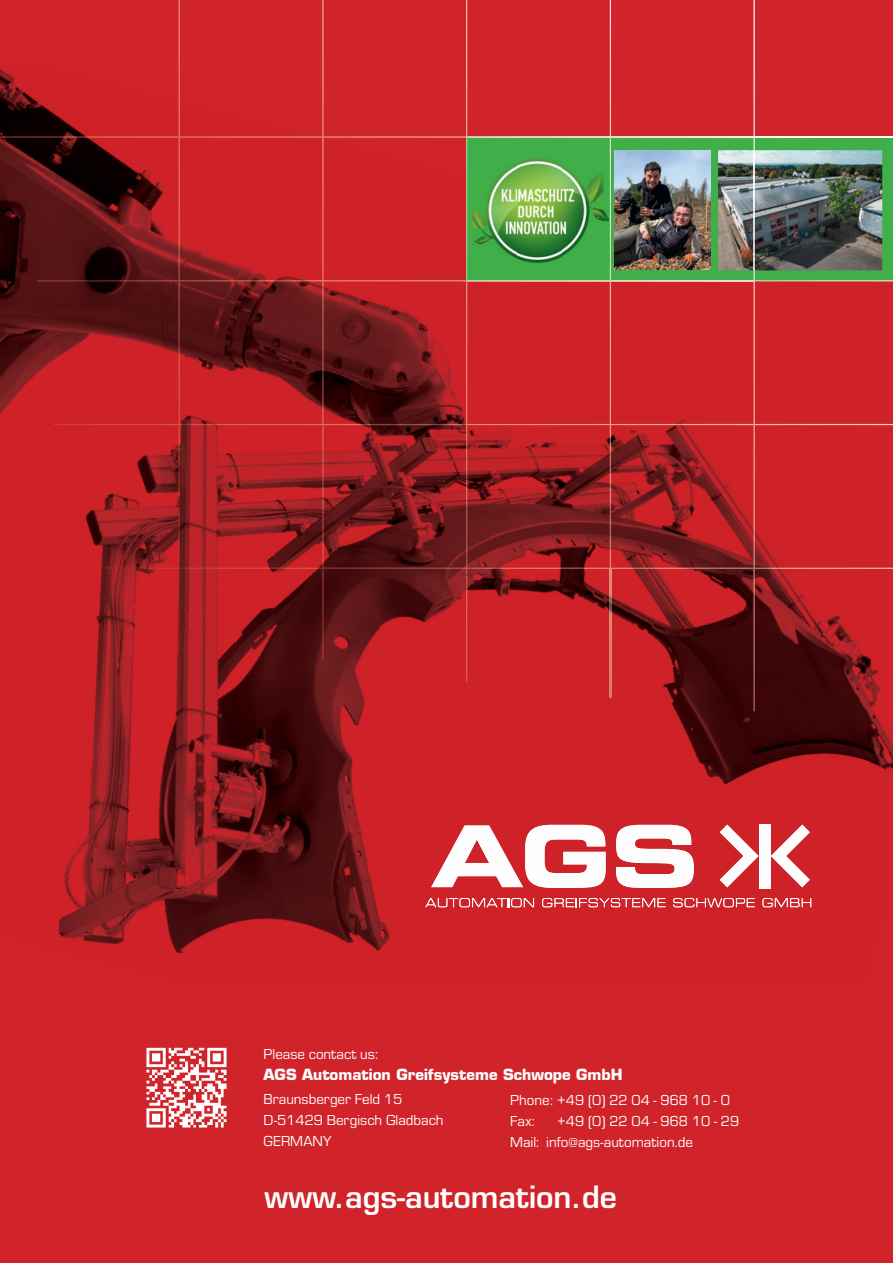
<style>
.page{position:relative;width:893px;height:1263px;background:#d1232a}
.page>*{position:absolute;margin:0;border:0;box-sizing:border-box;transform-origin:0 0}
.t1{font:600 30px "Eurostile";color:#fff}
.t2{font:15px/21px "Eurostile";color:#fff}
.t3{font:700 15px "Eurostile";color:#fff}
</style>
<div class="page">
<img style="left:0;top:69px;width:27px;height:149px">
<img style="left:9px;top:94px;width:170px;height:134px">
<img style="left:118px;top:228px;width:61px;height:210px">
<img style="left:755px;top:425px;width:138px;height:1px">
<img style="left:0;top:218px;width:118px;height:120px">
<img style="left:0;top:329px;width:91px;height:85px">
<img style="left:699px;top:528px;width:169px;height:146px">
<img style="left:85px;top:438px;width:94px;height:505px">
<img style="left:477px;top:569px;width:58px;height:28px">
<img style="left:535px;top:569px;width:164px;height:339px">
<img style="left:828px;top:674px;width:65px;height:96px">
<img style="left:256px;top:569px;width:57px;height:97px">
<img style="left:313px;top:569px;width:164px;height:375px">
<img style="left:96px;top:569px;width:160px;height:376px">
<img style="left:631px;top:672px;width:197px;height:166px">
<img style="left:410px;top:669px;width:197px;height:169px">
<img style="left:189px;top:666px;width:197px;height:196px">
<img style="left:590px;top:838px;width:192px;height:70px">
<img style="left:369px;top:824px;width:197px;height:127px">
<img style="left:58px;top:840px;width:27px;height:101px">
<img style="left:148px;top:821px;width:197px;height:133px">
<img style="left:719px;top:824px;width:40px;height:63px">
<img style="left:771px;top:824px;width:39px;height:63px">
<img style="left:759px;top:824px;width:11px;height:65px">
<img style="left:616px;top:825px;width:78px;height:63px">
<img style="left:525px;top:825px;width:81px;height:63px">
<img style="left:431px;top:825px;width:92px;height:62px">
<svg style="left:762px;top:898px;width:49px;height:9px"></svg>
<svg style="left:673px;top:898px;width:82px;height:9px"></svg>
<svg style="left:542px;top:898px;width:124px;height:9px"></svg>
<svg style="left:425px;top:898px;width:109px;height:9px"></svg>
<img style="left:329px;top:292px;width:100px;height:152px">
<img style="left:630px;top:419px;width:70px;height:104px">
<img style="left:429px;top:282px;width:239px;height:144px">
<img style="left:700px;top:425px;width:53px;height:143px">
<img style="left:180px;top:255px;width:162px;height:92px">
<img style="left:180px;top:308px;width:149px;height:208px">
<img style="left:391px;top:373px;width:239px;height:195px">
<img style="left:271px;top:444px;width:133px;height:124px">
<img style="left:593px;top:523px;width:112px;height:45px">
<img style="left:378px;top:519px;width:197px;height:49px">
<img style="left:180px;top:516px;width:98px;height:52px">
<div style="left:466px;top:137px;width:427px;height:144px;background:#40ae49"></div>
<img style="left:718px;top:150px;width:35px;height:120px">
<img style="left:614px;top:151px;width:96px;height:119px">
<img style="left:472px;top:158px;width:136px;height:104px">
<svg style="left:611px;top:136px;width:142px;height:1px"></svg>
<svg style="left:611px;top:137px;width:142px;height:1px"></svg>
<svg style="left:467px;top:136px;width:143px;height:1px"></svg>
<hr style="left:467px;top:137px;width:143px;height:1px;background:#cde4c7">
<img style="left:0;top:136px;width:319px;height:2px">
<img style="left:322px;top:282px;width:2px;height:26px">
<img style="left:322px;top:308px;width:2px;height:176px">
<img style="left:322px;top:484px;width:2px;height:176px">
<img style="left:321px;top:281px;width:432px;height:1px">
<hr style="left:611px;top:280px;width:142px;height:1px;background:#d1e6cb">
<hr style="left:467px;top:280px;width:143px;height:1px;background:#bbdab3">
<img style="left:182px;top:280px;width:137px;height:1px">
<img style="left:37px;top:280px;width:145px;height:1px">
<img style="left:466px;top:281px;width:1px;height:400px">
<svg style="left:319px;top:0;width:148px;height:281px"></svg>
<img style="left:54px;top:424px;width:839px;height:1px">
<img style="left:610px;top:281px;width:1px;height:417px">
<svg style="left:610px;top:0;width:1px;height:281px"></svg>
<img style="left:698px;top:568px;width:195px;height:1px">
<img style="left:497px;top:568px;width:201px;height:1px">
<img style="left:297px;top:568px;width:200px;height:1px">
<img style="left:96px;top:568px;width:201px;height:1px">
<img style="left:753px;top:282px;width:2px;height:138px">
<img style="left:753px;top:420px;width:2px;height:145px">
<img style="left:753px;top:565px;width:2px;height:146px">
<img style="left:753px;top:0;width:140px;height:282px">
<img style="left:753px;top:150px;width:2px;height:120px">
<hr style="left:179px;top:0;width:1px;height:100px;background:#e07a66">
<img style="left:179px;top:100px;width:1px;height:200px">
<img style="left:179px;top:300px;width:1px;height:205px">
<img style="left:179px;top:505px;width:1px;height:206px">
<img style="left:146px;top:1047px;width:81px;height:81px">
<p class="t2" style="left:264px;top:1042px;width:116px">Please contact us:</p>
<p class="t3" style="left:264px;top:1065px;width:360px">AGS Automation Greifsysteme Schwope GmbH</p>
<p class="t2" style="left:264px;top:1087px;width:182px">Braunsberger Feld 15<br>D-51429 Bergisch Gladbach<br>GERMANY</p>
<p class="t2" style="left:510px;top:1089px;width:221px">Phone: +49 (0) 22 04 - 968 10 - 0<br>Fax:</p>
<p class="t2" style="left:510px;top:1110px;width:230px;text-indent:46px">+49 (0) 22 04 - 968 10 - 29<br>Mail: info@ags-automation.de</p>
<h1 class="t1" style="left:265px;top:1178px;width:354px">www.ags-automation.de</h1>
</div>
